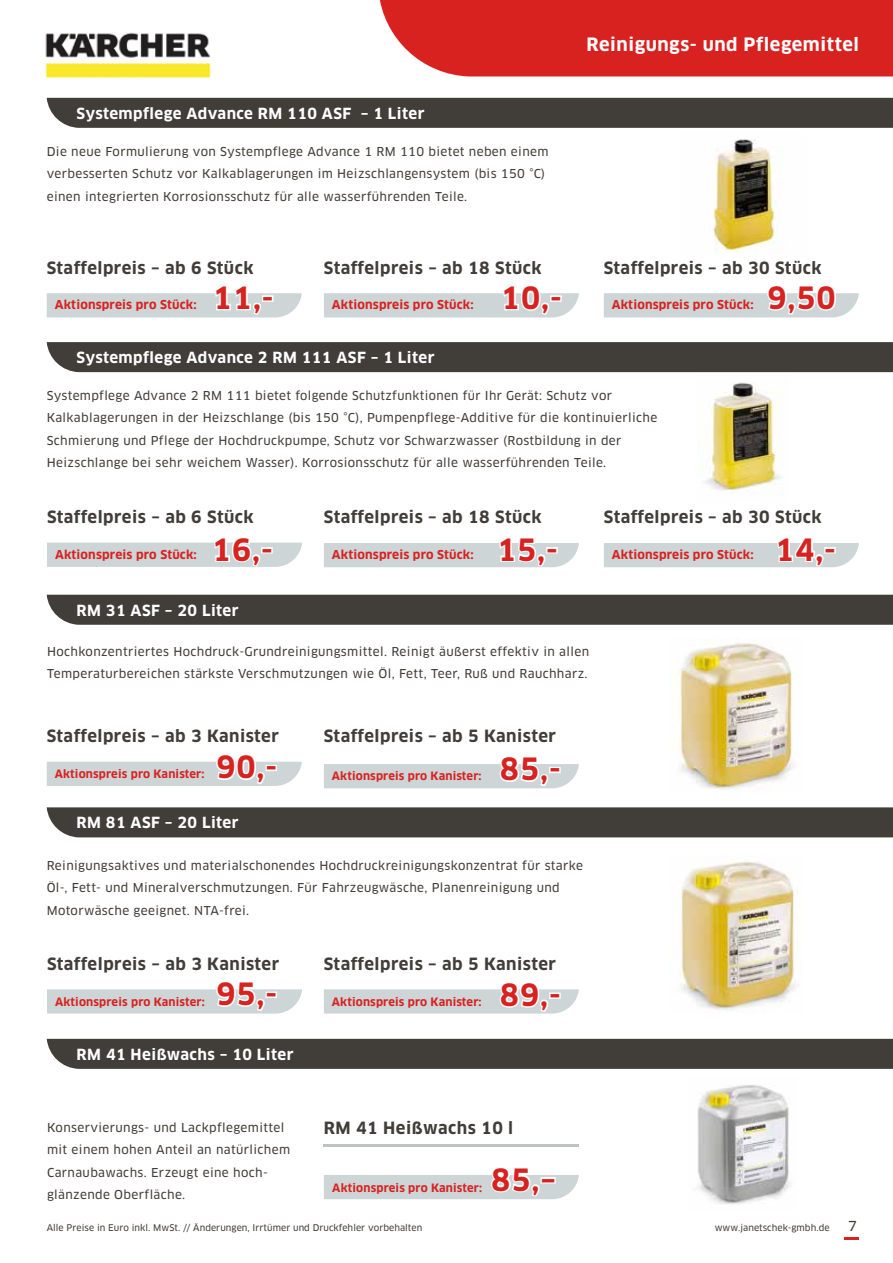
<style>
.page{position:relative;width:893px;height:1263px;background:#fff}
.page>*{position:absolute;margin:0;border:0;box-sizing:border-box;transform-origin:0 0}
.t1{font:700 30px "Clan OT";letter-spacing:.03em;color:#d72220}
.t2{font:700 18px "Clan OT";letter-spacing:.03em;color:#fff}
.t3{font:700 16.5px "Clan OT";letter-spacing:.03em;color:#413d39}
.t4{font:700 15px "Clan OT";letter-spacing:.03em;color:#fff}
.t5{font:13.5px "Clan OT News";color:#413d39}
.t6{font:12px/22.5px "Clan OT News";letter-spacing:.03em;color:#413d39}
.t7{font:700 12px "Clan OT";letter-spacing:.015em;color:#d72220}
.t8{font:700 11.25px "Clan OT";letter-spacing:.015em;color:#d72220}
.t9{font:9px "Clan OT News";letter-spacing:.005em;color:#413d39}
</style>
<div class="page">
<svg style="left:844px;top:1237px;width:15px;height:2px"></svg>
<div style="left:380px;top:0;width:513px;height:76px;background:#d72220"></div>
<img style="left:45px;top:32px;width:166px;height:46px">
<div style="left:47px;top:98px;width:846px;height:30px;background:#413d39"></div>
<div style="left:47px;top:342px;width:846px;height:30px;background:#413d39"></div>
<div style="left:47px;top:595px;width:846px;height:30px;background:#413d39"></div>
<div style="left:47px;top:807px;width:846px;height:30px;background:#413d39"></div>
<div style="left:47px;top:1039px;width:846px;height:30px;background:#413d39"></div>
<svg style="left:47px;top:542px;width:255px;height:25px;background:#d4dadc"></svg>
<div style="left:261px;top:547px;width:12px;height:6px;border:3px solid #fff"></div>
<svg style="left:324px;top:543px;width:255px;height:25px;background:#d4dadc"></svg>
<div style="left:546px;top:547px;width:12px;height:6px;border:3px solid #fff"></div>
<svg style="left:604px;top:543px;width:255px;height:25px;background:#d4dadc"></svg>
<div style="left:824px;top:547px;width:12px;height:6px;border:3px solid #fff"></div>
<svg style="left:47px;top:761px;width:255px;height:25px;background:#d5dbdc"></svg>
<svg style="left:47px;top:989px;width:255px;height:24px;background:#d4dadc"></svg>
<svg style="left:324px;top:764px;width:255px;height:24px;background:#d3d9db"></svg>
<div style="left:549px;top:767px;width:12px;height:6px;border:3px solid #fff"></div>
<svg style="left:324px;top:989px;width:255px;height:25px;background:#d4dadc"></svg>
<div style="left:549px;top:992px;width:12px;height:7px;border:3px solid #fff"></div>
<svg style="left:47px;top:293px;width:255px;height:24px;background:#d2d9da"></svg>
<div style="left:262px;top:295px;width:12px;height:7px;border:3px solid #fff"></div>
<svg style="left:324px;top:293px;width:255px;height:24px;background:#d3d9db"></svg>
<div style="left:550px;top:295px;width:12px;height:7px;border:3px solid #fff"></div>
<svg style="left:604px;top:293px;width:255px;height:24px;background:#d5dbdc"></svg>
<img style="left:713px;top:139px;width:67px;height:113px">
<img style="left:698px;top:382px;width:86px;height:113px">
<img style="left:679px;top:643px;width:114px;height:148px">
<img style="left:680px;top:861px;width:119px;height:150px">
<img style="left:697px;top:1085px;width:93px;height:120px">
<svg style="left:324px;top:1175px;width:255px;height:24px;background:#d3d9db"></svg>
<div style="left:540px;top:1177px;width:16px;height:6px;border:3px solid #fff"></div>
<hr style="left:324px;top:1144px;width:255px;height:2px;background:#bfc3c3">
<p class="t4" style="left:77px;top:104px;width:349px">Systempflege Advance RM 110 ASF – 1 Liter</p>
<p class="t6" style="left:47px;top:140px;width:503px">Die neue Formulierung von Systempflege Advance 1 RM 110 bietet neben einem verbesserten Schutz vor Kalkablagerungen im Heizschlangensystem (bis 150 °C) einen integrierten Korrosionsschutz für alle wasserführenden Teile.</p>
<h3 class="t3" style="left:47px;top:258px;width:208px">Staffelpreis – ab 6 Stück</h3>
<p class="t7" style="left:55px;top:298px;width:143px">Aktionspreis pro Stück:</p>
<h1 class="t1" style="left:213px;top:280px;width:62px">11,-</h1>
<h3 class="t3" style="left:324px;top:258px;width:219px">Staffelpreis – ab 18 Stück</h3>
<p class="t7" style="left:332px;top:298px;width:143px">Aktionspreis pro Stück:</p>
<h1 class="t1" style="left:501px;top:280px;width:62px">10,-</h1>
<p class="t4" style="left:77px;top:349px;width:359px">Systempflege Advance 2 RM 111 ASF – 1 Liter</p>
<h2 class="t2" style="left:587px;top:34px;width:274px">Reinigungs- und Pflegemittel</h2>
<h3 class="t3" style="left:604px;top:258px;width:219px">Staffelpreis – ab 30 Stück</h3>
<p class="t7" style="left:612px;top:298px;width:143px">Aktionspreis pro Stück:</p>
<h1 class="t1" style="left:767px;top:280px;width:70px">9,50</h1>
<p class="t6" style="left:47px;top:384px;width:612px">Systempflege Advance 2 RM 111 bietet folgende Schutzfunktionen für Ihr Gerät: Schutz vor Kalkablagerungen in der Heizschlange (bis 150 °C), Pumpenpflege-Additive für die kontinuierliche Schmierung und Pflege der Hochdruckpumpe, Schutz vor Schwarzwasser (Rostbildung in der Heizschlange bei sehr weichem Wasser). Korrosionsschutz für alle wasserführenden Teile.</p>
<h3 class="t3" style="left:47px;top:508px;width:208px">Staffelpreis – ab 6 Stück</h3>
<h3 class="t3" style="left:324px;top:508px;width:219px">Staffelpreis – ab 18 Stück</h3>
<h3 class="t3" style="left:604px;top:507px;width:219px">Staffelpreis – ab 30 Stück</h3>
<p class="t7" style="left:55px;top:548px;width:143px">Aktionspreis pro Stück:</p>
<h1 class="t1" style="left:212px;top:532px;width:62px">16,-</h1>
<h1 class="t1" style="left:497px;top:532px;width:62px">15,-</h1>
<h1 class="t1" style="left:775px;top:532px;width:62px">14,-</h1>
<p class="t7" style="left:332px;top:548px;width:143px">Aktionspreis pro Stück:</p>
<p class="t7" style="left:612px;top:548px;width:143px">Aktionspreis pro Stück:</p>
<p class="t4" style="left:77px;top:601px;width:164px">RM 31 ASF – 20 Liter</p>
<p class="t6" style="left:47px;top:640px;width:544px">Hochkonzentriertes Hochdruck-Grundreinigungsmittel. Reinigt äußerst effektiv in allen<br>Temperaturbereichen stärkste Verschmutzungen wie Öl, Fett, Teer, Ruß und Rauchharz.</p>
<h3 class="t3" style="left:47px;top:727px;width:234px">Staffelpreis – ab 3 Kanister</h3>
<h3 class="t3" style="left:324px;top:727px;width:234px">Staffelpreis – ab 5 Kanister</h3>
<p class="t8" style="left:55px;top:767px;width:151px">Aktionspreis pro Kanister:</p>
<h1 class="t1" style="left:216px;top:750px;width:62px">90,-</h1>
<p class="t8" style="left:332px;top:770px;width:151px">Aktionspreis pro Kanister:</p>
<h1 class="t1" style="left:500px;top:752px;width:62px">85,-</h1>
<p class="t4" style="left:77px;top:814px;width:164px">RM 81 ASF – 20 Liter</p>
<p class="t6" style="left:47px;top:854px;width:538px">Reinigungsaktives und materialschonendes Hochdruckreinigungskonzentrat für starke<br>Öl-, Fett- und Mineralverschmutzungen. Für Fahrzeugwäsche, Planenreinigung und<br>Motorwäsche geeignet. NTA-frei.</p>
<h3 class="t3" style="left:47px;top:954px;width:234px">Staffelpreis – ab 3 Kanister</h3>
<h3 class="t3" style="left:324px;top:954px;width:234px">Staffelpreis – ab 5 Kanister</h3>
<p class="t8" style="left:55px;top:995px;width:151px">Aktionspreis pro Kanister:</p>
<h1 class="t1" style="left:216px;top:976px;width:62px">95,-</h1>
<p class="t8" style="left:332px;top:995px;width:151px">Aktionspreis pro Kanister:</p>
<h1 class="t1" style="left:500px;top:977px;width:62px">89,-</h1>
<p class="t4" style="left:77px;top:1045px;width:218px">RM 41 Heißwachs – 10 Liter</p>
<p class="t6" style="left:47px;top:1116px;width:245px">Konservierungs- und Lackpflegemittel mit einem hohen Anteil an natürlichem Carnaubawachs. Erzeugt eine hoch&shy;glänzende Oberfläche.</p>
<h3 class="t3" style="left:324px;top:1118px;width:191px">RM 41 Heißwachs 10 l</h3>
<p class="t8" style="left:332px;top:1181px;width:151px">Aktionspreis pro Kanister:</p>
<h1 class="t1" style="left:491px;top:1162px;width:66px">85,–</h1>
<p class="t9" style="left:47px;top:1222px;width:377px">Alle Preise in Euro inkl. MwSt. // Änderungen, Irrtümer und Druckfehler vorbehalten</p>
<p class="t9" style="left:715px;top:1222px;width:116px">www.janetschek-gmbh.de</p>
<p class="t5" style="left:848px;top:1218px;width:10px">7</p>
</div>
